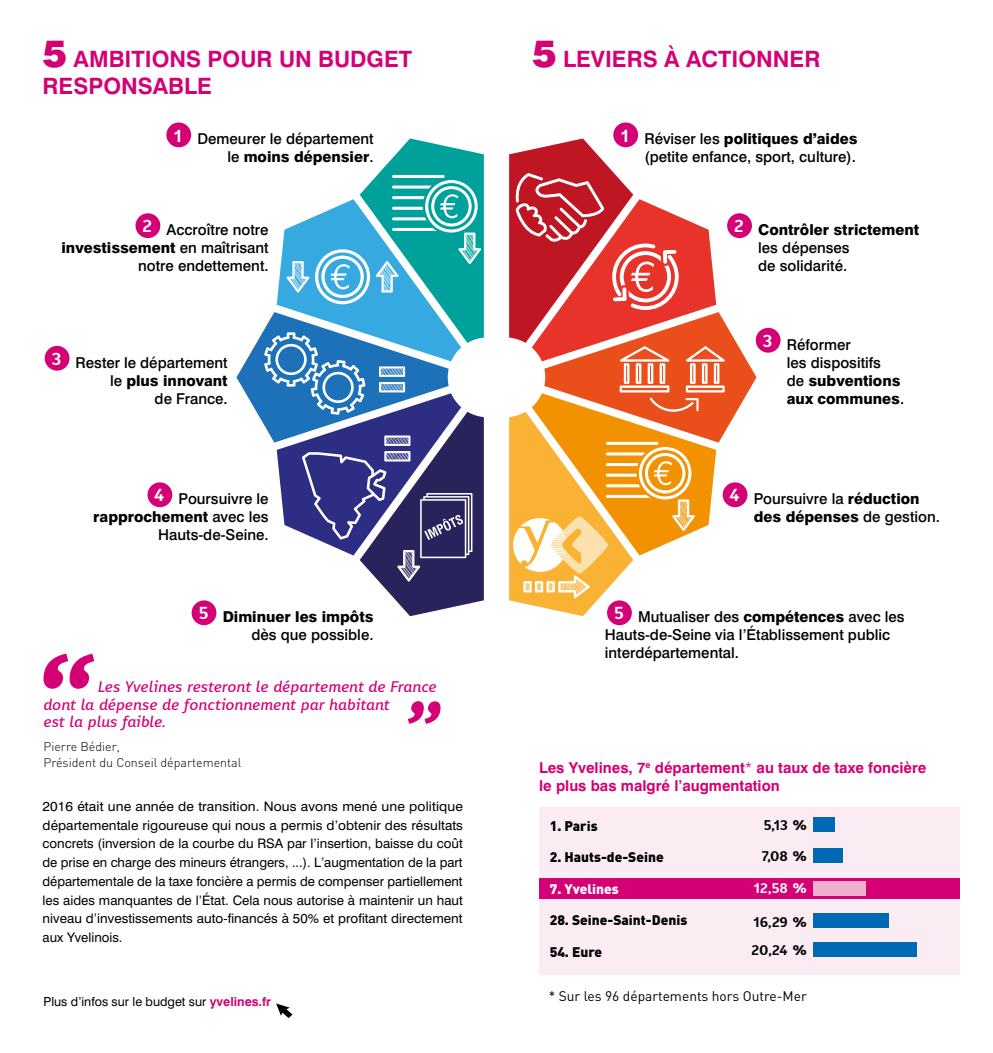
<style>
.page{position:relative;width:993px;height:1053px;background:#fff}
.page>*{position:absolute;margin:0;border:0;box-sizing:border-box;transform-origin:0 0}
.t1{font:700 22.5px/27px "Swiss 721 BT";color:#d40075}
.t2{font:500 15px/18px "Swiss 721 BT";color:#000;text-align:right}
.t3{font:italic 500 15px/17.5px "Karbid Pro";letter-spacing:-.005em;color:#d40075}
.t4{font:700 15px/18px "Swiss 721 BT";color:#d40075}
.t5{font:800 15px/18px "Swiss 721 BT";color:#000;text-align:right}
.t6{font:900 13.75px "DIN";color:#000}
.t7{font:13.75px "DIN";color:#000}
.t8{font:700 13.75px/28.4px "Karbid Pro";letter-spacing:-.02em;color:#000}
.t9{font:900 13.75px "DIN";color:#fff}
.t10{font:700 13.75px "Karbid Pro";color:#fff}
.t11{font:13.12px/18.8px "Swiss 721 BT";color:#000;text-align:justify;scale:1.05 1}
.t12{font:300 12.5px/16.2px "DIN";color:#000}
.t13{font:12.5px "Swiss 721 BT";color:#000}
.s1{font-weight:900;font-size:37.5px}
.s2{font-weight:800}
.s3{font-weight:500}
.s4{font-weight:700;color:#d40075}
.s5{font-weight:300}
</style>
<div class="page">
<div style="left:539px;top:807px;width:419px;height:167px;background:#fbebf3"></div>
<div style="left:539px;top:878px;width:419px;height:20px;background:#d40075"></div>
<div style="left:813px;top:881px;width:52px;height:14px;background:#eeb0cd"></div>
<div style="left:813px;top:912px;width:75px;height:15px;background:#0069b4"></div>
<div style="left:813px;top:942px;width:103px;height:15px;background:#0069b4"></div>
<div style="left:813px;top:848px;width:29px;height:15px;background:#0069b4"></div>
<div style="left:813px;top:817px;width:21px;height:15px;background:#0069b4"></div>
<svg style="left:43px;top:653px;width:51px;height:35px"></svg>
<svg style="left:407px;top:701px;width:33px;height:22px"></svg>
<svg style="left:276px;top:1003px;width:16px;height:15px"></svg>
<svg style="left:236px;top:138px;width:247px;height:478px"></svg>
<svg style="left:509px;top:138px;width:247px;height:478px"></svg>
<div style="left:165px;top:121px;width:27px;height:27px;background:#d40075;border-radius:50%"></div>
<div style="left:164px;top:120px;width:29px;height:29px;border:2px solid #fff;border-radius:50%"></div>
<div style="left:134px;top:212px;width:27px;height:27px;background:#d40075;border-radius:50%"></div>
<div style="left:133px;top:211px;width:29px;height:29px;border:2px solid #fff;border-radius:50%"></div>
<div style="left:44px;top:345px;width:27px;height:27px;background:#d40075;border-radius:50%"></div>
<div style="left:43px;top:344px;width:29px;height:29px;border:2px solid #fff;border-radius:50%"></div>
<div style="left:146px;top:481px;width:27px;height:27px;background:#d40075;border-radius:50%"></div>
<div style="left:145px;top:480px;width:29px;height:29px;border:2px solid #fff;border-radius:50%"></div>
<div style="left:190px;top:599px;width:27px;height:27px;background:#d40075;border-radius:50%"></div>
<div style="left:189px;top:598px;width:29px;height:29px;border:2px solid #fff;border-radius:50%"></div>
<div style="left:605px;top:599px;width:27px;height:27px;background:#d40075;border-radius:50%"></div>
<div style="left:604px;top:598px;width:29px;height:29px;border:2px solid #fff;border-radius:50%"></div>
<div style="left:721px;top:481px;width:27px;height:27px;background:#d40075;border-radius:50%"></div>
<div style="left:720px;top:480px;width:29px;height:29px;border:2px solid #fff;border-radius:50%"></div>
<div style="left:754px;top:327px;width:27px;height:27px;background:#d40075;border-radius:50%"></div>
<div style="left:753px;top:326px;width:29px;height:29px;border:2px solid #fff;border-radius:50%"></div>
<div style="left:725px;top:212px;width:27px;height:27px;background:#d40075;border-radius:50%"></div>
<div style="left:724px;top:211px;width:29px;height:29px;border:2px solid #fff;border-radius:50%"></div>
<div style="left:612px;top:121px;width:27px;height:27px;background:#d40075;border-radius:50%"></div>
<div style="left:611px;top:120px;width:29px;height:29px;border:2px solid #fff;border-radius:50%"></div>
<h1 class="t1" style="left:43px;top:45px;width:371px"><span class="s1">5</span> AMBITIONS POUR UN BUDGET<br>RESPONSABLE</h1>
<p class="t2" style="left:175px;top:130px;width:200px"><sup>1</sup> Demeurer le département le <span class="s2">moins dépensier</span>.</p>
<p class="t2" style="left:61px;top:221px;width:208px"><sup>2</sup> Accroître notre <span class="s2">investissement</span> en maîtrisant notre endettement.</p>
<p class="t2" style="left:52px;top:353px;width:177px"><sup>3</sup> Rester le département le <span class="s2">plus innovant<br></span>de France.</p>
<p class="t2" style="left:93px;top:490px;width:177px"><sup>4</sup> Poursuivre le <span class="s2">rapprochement</span> avec les<br>Hauts‑de‑Seine.</p>
<h1 class="t1" style="left:532px;top:45px;width:290px"><span class="s1">5</span> LEVIERS À ACTIONNER</h1>
<p class="t2" style="left:621px;top:130px;width:237px"><sup>1</sup> Réviser les <span class="s2">politiques d’aides </span>(petite enfance, sport, culture).</p>
<p class="t2" style="left:758px;top:221px;width:162px;text-align:left;text-indent:-24px"><sup>2</sup> <span class="s2">Contrôler strictement </span>les dépenses<br>de solidarité.</p>
<p class="t2" style="left:786px;top:335px;width:119px;text-align:left;text-indent:-24px"><sup>3</sup> Réformer<br>les dispositifs<br>de <span class="s2">subventions aux communes</span>.</p>
<p class="t2" style="left:753px;top:490px;width:187px;text-align:left;text-indent:-24px"><sup>4</sup> Poursuivre la <span class="s2">réduction des dépenses</span> de gestion.</p>
<p class="t5" style="left:198px;top:608px;width:176px"><sup>5</sup> Diminuer les impôts <span class="s3">dès que possible.</span></p>
<p class="t2" style="left:604px;top:607px;width:301px;text-align:left;text-indent:9px"><sup>5</sup> Mutualiser des <span class="s2">compétences</span> avec les<br>Hauts-de-Seine via l’Établissement public interdépartemental.</p>
<p class="t3" style="left:43px;top:677px;width:394px;text-indent:54px">Les Yvelines resteront le département de France dont la dépense de fonctionnement par habitant<br>est la plus faible.</p>
<p class="t12" style="left:43px;top:738px;width:199px">Pierre Bédier,<br>Président du Conseil départemental</p>
<p class="t11" style="left:43px;top:796px;width:402px">2016 était une année de transition. Nous avons mené une politique départementale rigoureuse qui nous a permis d’obtenir des résultats concrets (inversion de la courbe du RSA par l’insertion, baisse du coût de prise en charge des mineurs étrangers, ...). L’augmentation de la part départementale de la taxe foncière a permis de compenser partiellement les aides manquantes de l’État. Cela nous autorise à maintenir un haut niveau d’investissements auto-financés à 50% et profitant directement aux Yvelinois.</p>
<p class="t13" style="left:43px;top:993px;width:229px">Plus d’infos sur le budget sur <span class="s4">yvelines.fr</span></p>
<p class="t4" style="left:539px;top:758px;width:389px">Les Yvelines, 7<sup>e</sup> département<span class="s5">*</span> au taux de taxe foncière le plus bas malgré l’augmentation</p>
<p class="t6" style="left:549px;top:816px;width:50px">1. Paris</p>
<p class="t6" style="left:549px;top:848px;width:116px">2. Hauts-de-Seine</p>
<p class="t9" style="left:549px;top:879px;width:70px">7. Yvelines</p>
<p class="t6" style="left:549px;top:910px;width:139px">28. Seine-Saint-Denis</p>
<p class="t6" style="left:549px;top:942px;width:54px">54. Eure</p>
<p class="t8" style="left:763px;top:810px;width:45px">5,13 %</p>
<p class="t8" style="left:761px;top:841px;width:47px">7,08 %</p>
<p class="t10" style="left:754px;top:878px;width:54px">12,58 %</p>
<p class="t8" style="left:751px;top:907px;width:57px">16,29 %<br>20,24 %</p>
<p class="t7" style="left:548px;top:987px;width:259px">* Sur les 96 départements hors Outre-Mer</p>
</div>
